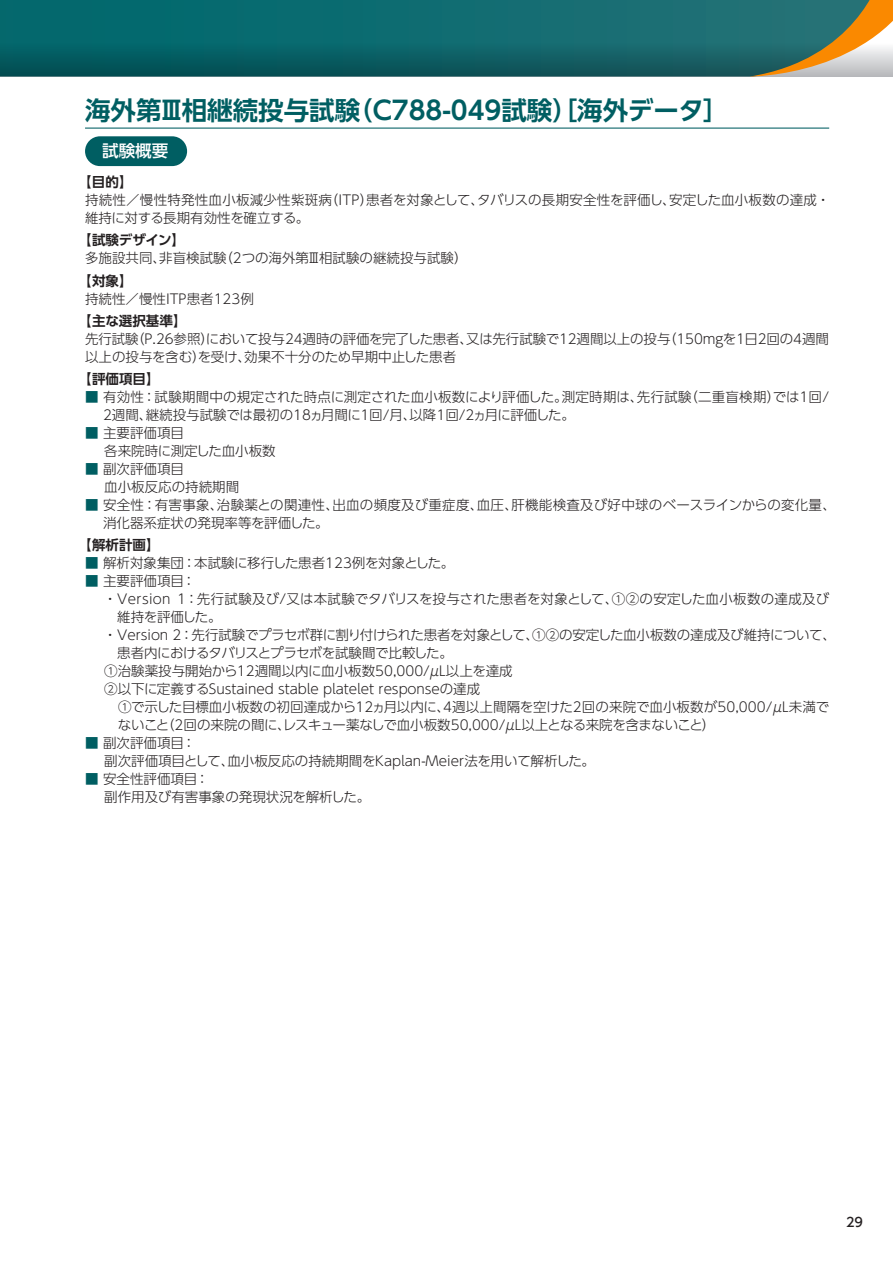
<style>
.page{position:relative;width:893px;height:1263px;background:#fff}
.page>*{position:absolute;margin:0;border:0;box-sizing:border-box;transform-origin:0 0}
.t1{font:700 25.5px "UD Shin Go Pr 6 N De";color:#005e62}
.t2{font:500 16.5px "UD Shin Go Pr 6 N";color:#fff}
.t3{font:300 13.5px/18px "UD Shin Go Pr 6 N";color:#231f20}
.t4{font:300 13.5px "UD Shin Go Pr 6 N";letter-spacing:-.02em;color:#231f20}
.t5{font:300 13.5px/18px "UD Shin Go Pr 6 N";letter-spacing:.02em;color:#231f20}
.t6{font:300 13.5px "UD Shin Go Pr 6 N";letter-spacing:.025em;color:#231f20}
.t7{font:700 13.5px "UD Shin Go Pr 6 N De";color:#231f20}
.t8{font:300 13.5px "UD Shin Go Pr 6 N";letter-spacing:-.04em;color:#231f20}
.t9{font:300 13.5px "UD Shin Go Pr 6 N";letter-spacing:-.03em;color:#231f20}
.t10{font:500 12.75px "UD Shin Go Pr 6 N";color:#231f20}
.s1{color:#005e62}
</style>
<div class="page">
<svg style="left:0;top:0;width:750px;height:42px;background:#0e6b70"></svg>
<svg style="left:0;top:42px;width:750px;height:35px;background:#0d5d62"></svg>
<svg style="left:750px;top:0;width:143px;height:77px;background:#7a8c72"></svg>
<hr style="left:85px;top:128px;width:744px;height:1px;background:#005e62">
<div style="left:85px;top:136px;width:102px;height:30px;background:#005e62;border-radius:15px"></div>
<h1 class="t1" style="left:85px;top:90px;width:645px">海外第Ⅲ相継続投与試験（C788-049試験）［海外データ］</h1>
<p class="t2" style="left:102px;top:138px;width:67px">試験概要</p>
<p class="t7" style="left:78px;top:171px;width:56px">【目的】</p>
<p class="t3" style="left:85px;top:191px;width:746px">持続性／慢性特発性血小板減少性紫斑病（ITP）患者を対象として、タバリスの長期安全性を評価し、安定した血小板数の達成・維持に対する長期有効性を確立する。</p>
<p class="t7" style="left:78px;top:229px;width:108px">【試験デザイン】</p>
<p class="t3" style="left:85px;top:249px;width:384px">多施設共同、非盲検試験（2つの海外第Ⅲ相試験の継続投与試験）</p>
<p class="t7" style="left:78px;top:270px;width:56px">【対象】</p>
<p class="t3" style="left:85px;top:289px;width:170px">持続性／慢性ITP患者123例</p>
<p class="t7" style="left:78px;top:310px;width:110px">【主な選択基準】</p>
<p class="t3" style="left:85px;top:329px;width:745px">先行試験（P.26参照）において投与24週時の評価を完了した患者、又は先行試験で12週間以上の投与（150mgを1日2回の4週間以上の投与を含む）を受け、効果不十分のため早期中止した患者</p>
<p class="t7" style="left:78px;top:368px;width:83px">【評価項目】</p>
<p class="t3" style="left:103px;top:388px;width:728px;text-indent:-18px"><span class="s1">■</span> 有効性：試験期間中の規定された時点に測定された血小板数により評価した。測定時期は、先行試験（二重盲検期）では1回/<br>2週間、継続投与試験では最初の18ヵ月間に1回/月、以降1回/2ヵ月に評価した。</p>
<p class="t3" style="left:104px;top:424px;width:173px;text-indent:-19px"><span class="s1">■</span> 主要評価項目<br>各来院時に測定した血小板数</p>
<p class="t3" style="left:104px;top:460px;width:137px;text-indent:-19px"><span class="s1">■</span> 副次評価項目<br>血小板反応の持続期間</p>
<p class="t5" style="left:103px;top:496px;width:734px;text-indent:-18px"><span class="s1">■</span> 安全性：有害事象、治験薬との関連性、出血の頻度及び重症度、血圧、肝機能検査及び好中球のベースラインからの変化量、消化器系症状の発現率等を評価した。</p>
<p class="t7" style="left:78px;top:534px;width:83px">【解析計画】</p>
<p class="t3" style="left:85px;top:554px;width:371px"><span class="s1">■</span> 解析対象集団：本試験に移行した患者123例を対象とした。</p>
<p class="t3" style="left:85px;top:572px;width:112px"><span class="s1">■</span> 主要評価項目：</p>
<p class="t6" style="left:103px;top:588px;width:727px">・ Version 1：先行試験及び/又は本試験でタバリスを投与された患者を対象として、①②の安定した血小板数の達成及び</p>
<p class="t9" style="left:117px;top:606px;width:106px">維持を評価した。</p>
<p class="t4" style="left:103px;top:624px;width:734px">・ Version 2：先行試験でプラセボ群に割り付けられた患者を対象として、①②の安定した血小板数の達成及び維持について、</p>
<p class="t8" style="left:117px;top:642px;width:337px">患者内におけるタバリスとプラセボを試験間で比較した。</p>
<p class="t3" style="left:104px;top:662px;width:410px">①治験薬投与開始から12週間以内に血小板数50,000/μL以上を達成</p>
<p class="t3" style="left:104px;top:680px;width:377px">②以下に定義するSustained stable platelet responseの達成</p>
<p class="t3" style="left:118px;top:698px;width:713px">①で示した目標血小板数の初回達成から12ヵ月以内に、4週以上間隔を空けた2回の来院で血小板数が50,000/μL未満で</p>
<p class="t4" style="left:118px;top:714px;width:599px">ないこと（2回の来院の間に、レスキュー薬なしで血小板数50,000/μL以上となる来院を含まないこと）</p>
<p class="t3" style="left:104px;top:734px;width:492px;text-indent:-19px"><span class="s1">■</span> 副次評価項目：<br>副次評価項目として、血小板反応の持続期間をKaplan-Meier法を用いて解析した。</p>
<p class="t3" style="left:104px;top:770px;width:267px;text-indent:-19px"><span class="s1">■</span> 安全性評価項目：<br>副作用及び有害事象の発現状況を解析した。</p>
<p class="t10" style="left:846px;top:1212px;width:18px">29</p>
</div>
